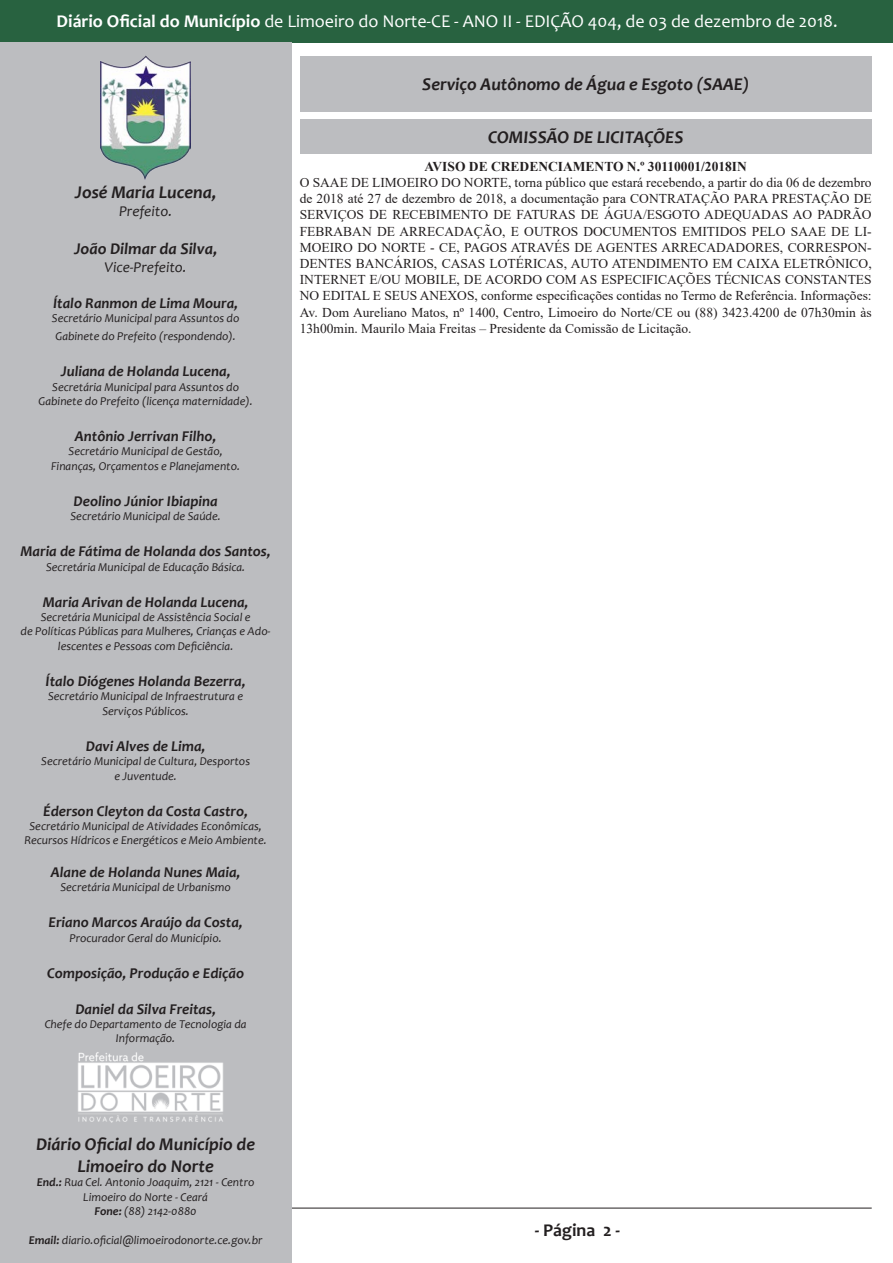
<style>
.page{position:relative;width:893px;height:1263px;background:#fff}
.page>*{position:absolute;margin:0;border:0;box-sizing:border-box;transform-origin:0 0}
.t1{font:italic 700 18px/21.6px "Candara";color:#231f20;text-align:center}
.t2{font:18px "Candara";color:#fff}
.t3{font:700 18px "Candara";color:#231f20}
.t4{font:italic 700 16.5px "Candara";color:#231f20}
.t5{font:italic 700 15px "Candara";color:#231f20}
.t6{font:italic 15px "Candara";color:#231f20}
.t7{font:13.5px/16.2px "Times New Roman";color:#231f20;text-align:justify}
.t8{font:700 13.5px "Times New Roman";color:#231f20}
.t9{font:italic 12px/14.4px "Candara";color:#231f20;text-align:center}
.s1{font-weight:700}
</style>
<div class="page">
<div style="left:1px;top:0;width:892px;height:42px;background:#286240"></div>
<hr style="left:21px;top:1208px;width:851px;height:1px;background:#231f20">
<div style="left:0;top:42px;width:291px;height:1221px;background:#bcbdc0"></div>
<img style="left:101px;top:55px;width:90px;height:125px">
<img style="left:78px;top:1052px;width:145px;height:70px">
<div style="left:300px;top:56px;width:572px;height:55px;background:#bcbdc0"></div>
<div style="left:300px;top:119px;width:572px;height:35px;background:#bcbdc0"></div>
<h1 class="t2" style="left:57px;top:10px;width:783px"><span class="s1">Diário Oficial do Município</span> de Limoeiro do Norte-CE - ANO II - EDIÇÃO 404, de 03 de dezembro de 2018.</h1>
<p class="t1" style="left:75px;top:181px;width:143px">José Maria Lucena,</p>
<p class="t6" style="left:119px;top:202px;width:55px">Prefeito.</p>
<p class="t4" style="left:74px;top:238px;width:145px">João Dilmar da Silva,</p>
<p class="t6" style="left:105px;top:258px;width:84px">Vice-Prefeito.</p>
<p class="t5" style="left:53px;top:294px;width:186px">Ítalo Ranmon de Lima Moura,</p>
<p class="t9" style="left:52px;top:311px;width:189px">Secretário Municipal para Assuntos do</p>
<p class="t9" style="left:56px;top:329px;width:182px">Gabinete do Prefeito (respondendo).</p>
<p class="t5" style="left:61px;top:362px;width:171px">Juliana de Holanda Lucena,</p>
<p class="t9" style="left:52px;top:379px;width:188px">Secretária Municipal para Assuntos do</p>
<p class="t9" style="left:39px;top:394px;width:216px">Gabinete do Prefeito (licença maternidade).</p>
<p class="t5" style="left:75px;top:427px;width:143px">Antônio Jerrivan Filho,</p>
<p class="t9" style="left:51px;top:444px;width:190px">Secretário Municipal de Gestão,<br>Finanças, Orçamentos e Planejamento.</p>
<p class="t5" style="left:74px;top:492px;width:146px">Deolino Júnior Ibiapina</p>
<p class="t9" style="left:70px;top:509px;width:152px">Secretário Municipal de Saúde.</p>
<p class="t5" style="left:20px;top:542px;width:252px">Maria de Fátima de Holanda dos Santos,</p>
<p class="t9" style="left:46px;top:559px;width:201px">Secretária Municipal de Educação Básica.</p>
<p class="t5" style="left:43px;top:592px;width:207px">Maria Arivan de Holanda Lucena,</p>
<p class="t9" style="left:41px;top:610px;width:211px">Secretária Municipal de Assistência Social e</p>
<p class="t9" style="left:21px;top:624px;width:252px">de Políticas Públicas para Mulheres, Crianças e Ado&shy;lescentes e Pessoas com Deficiência.</p>
<p class="t5" style="left:46px;top:672px;width:201px">Ítalo Diógenes Holanda Bezerra,</p>
<p class="t9" style="left:48px;top:689px;width:197px">Secretário Municipal de Infraestrutura e</p>
<p class="t9" style="left:102px;top:703px;width:88px">Serviços Públicos.</p>
<p class="t5" style="left:86px;top:736px;width:121px">Davi Alves de Lima,</p>
<p class="t9" style="left:41px;top:754px;width:210px">Secretário Municipal de Cultura, Desportos</p>
<p class="t9" style="left:114px;top:768px;width:64px">e Juventude.</p>
<p class="t5" style="left:43px;top:801px;width:206px">Éderson Cleyton da Costa Castro,</p>
<p class="t9" style="left:29px;top:819px;width:234px">Secretário Municipal de Atividades Econômicas,</p>
<p class="t9" style="left:25px;top:833px;width:244px">Recursos Hídricos e Energéticos e Meio Ambiente.</p>
<p class="t5" style="left:51px;top:862px;width:191px">Alane de Holanda Nunes Maia,</p>
<p class="t9" style="left:60px;top:880px;width:172px">Secretária Municipal de Urbanismo</p>
<p class="t5" style="left:49px;top:913px;width:196px">Eriano Marcos Araújo da Costa,</p>
<p class="t9" style="left:70px;top:930px;width:154px">Procurador Geral do Município.</p>
<p class="t5" style="left:47px;top:963px;width:199px">Composição, Produção e Edição</p>
<p class="t5" style="left:75px;top:999px;width:142px">Daniel da Silva Freitas,</p>
<p class="t9" style="left:45px;top:1017px;width:203px">Chefe do Departamento de Tecnologia da<br>Informação.</p>
<p class="t1" style="left:422px;top:73px;width:328px">Serviço Autônomo de Água e Esgoto (SAAE)</p>
<p class="t1" style="left:488px;top:126px;width:197px">COMISSÃO DE LICITAÇÕES</p>
<p class="t8" style="left:425px;top:157px;width:324px">AVISO DE CREDENCIAMENTO N.º 30110001/2018IN</p>
<p class="t7" style="left:300px;top:174px;width:573px">O SAAE DE LIMOEIRO DO NORTE, torna público que estará recebendo, a partir do dia 06 de dezembro de 2018 até 27 de dezembro de 2018, a documentação para CONTRATAÇÃO PARA PRESTAÇÃO DE SERVIÇOS DE RECEBIMENTO DE FATURAS DE ÁGUA/ESGOTO ADEQUADAS AO PADRÃO FEBRABAN DE ARRECADAÇÃO, E OUTROS DOCUMENTOS EMITIDOS PELO SAAE DE LI-MOEIRO DO NORTE - CE, PAGOS ATRAVÉS DE AGENTES ARRECADADORES, CORRESPON-DENTES BANCÁRIOS, CASAS LOTÉRICAS, AUTO ATENDIMENTO EM CAIXA ELETRÔNICO, INTERNET E/OU MOBILE, DE ACORDO COM AS ESPECIFICAÇÕES TÉCNICAS CONSTANTES NO EDITAL E SEUS ANEXOS, conforme especificações contidas no Termo de Referência. Informações:<br>Av. Dom Aureliano Matos, nº 1400, Centro, Limoeiro do Norte/CE ou (88) 3423.4200 de 07h30min às 13h00min. Maurilo Maia Freitas – Presidente da Comissão de Licitação.</p>
<p class="t1" style="left:36px;top:1133px;width:220px">Diário Oficial do Município de<br>Limoeiro do Norte</p>
<p class="t9" style="left:37px;top:1175px;width:219px"><span class="s1">End.:</span> Rua Cel. Antonio Joaquim, 2121 - Centro</p>
<p class="t9" style="left:83px;top:1189px;width:126px">Limoeiro do Norte - Ceará</p>
<p class="t9" style="left:95px;top:1204px;width:104px"><span class="s1">Fone:</span> (88) 2142-0880</p>
<p class="t9" style="left:29px;top:1233px;width:235px"><span class="s1">Email:</span> diario.oficial@limoeirodonorte.ce.gov.br</p>
<p class="t3" style="left:535px;top:1219px;width:87px">- Página 2 -</p>
</div>
